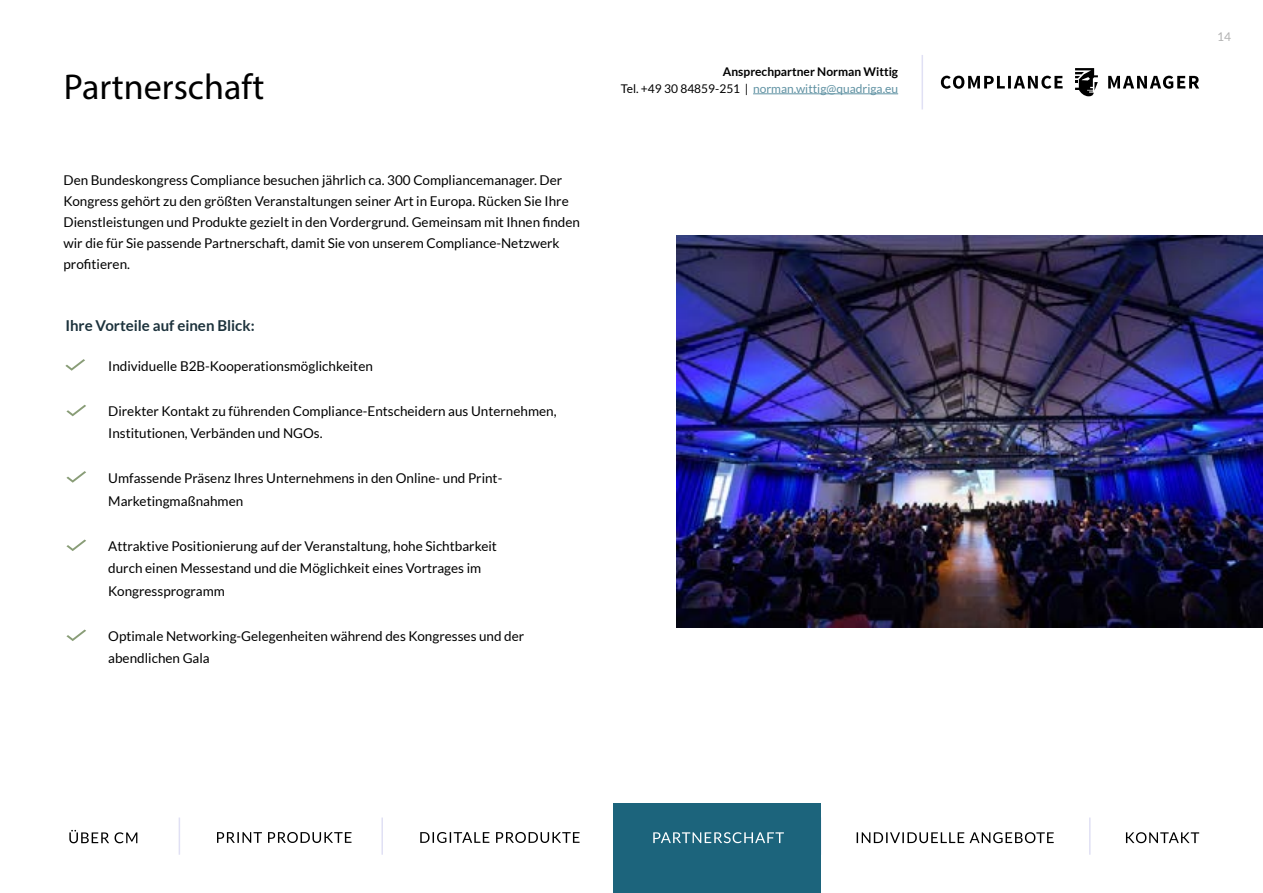
<style>
.page{position:relative;width:1263px;height:893px;background:#fff}
.page>*{position:absolute;margin:0;border:0;box-sizing:border-box;transform-origin:0 0}
.t1{font:36px "Myriad Pro";color:#000}
.t2{font:700 15px "Lato";color:#1c323c}
.t3{font:13.5px/22.5px "Lato";color:#000}
.t4{font:12px "Lato";color:#6092a3}
.t5{font:700 12px "Lato";color:#000}
.t6{font:12px "Lato";color:#b2b2b2}
.s1{color:#000}
</style>
<div class="page">
<hr style="left:921px;top:55px;width:2px;height:54px;background:#e0e0f4">
<hr style="left:753px;top:93px;width:145px;height:1px;background:#6092a3">
<hr style="left:820px;top:817px;width:1px;height:38px;background:#e0e0f4">
<hr style="left:1089px;top:817px;width:1px;height:38px;background:#e0e0f4">
<hr style="left:381px;top:817px;width:2px;height:38px;background:#e0e0f4">
<hr style="left:179px;top:817px;width:1px;height:38px;background:#e0e0f4">
<svg style="left:941px;top:68px;width:258px;height:28px"></svg>
<svg style="left:217px;top:832px;width:134px;height:11px"></svg>
<svg style="left:420px;top:832px;width:159px;height:11px"></svg>
<svg style="left:857px;top:832px;width:197px;height:11px"></svg>
<svg style="left:1126px;top:832px;width:73px;height:11px"></svg>
<svg style="left:69px;top:830px;width:68px;height:13px"></svg>
<div style="left:613px;top:804px;width:207px;height:89px;background:#1c647c"></div>
<svg style="left:653px;top:832px;width:131px;height:11px"></svg>
<svg style="left:65px;top:359px;width:20px;height:12px"></svg>
<svg style="left:66px;top:405px;width:20px;height:11px"></svg>
<svg style="left:66px;top:471px;width:20px;height:12px"></svg>
<svg style="left:66px;top:539px;width:20px;height:12px"></svg>
<svg style="left:66px;top:629px;width:20px;height:12px"></svg>
<img style="left:676px;top:236px;width:587px;height:391px">
<p class="t5" style="left:723px;top:66px;width:177px">Ansprechpartner Norman Wittig</p>
<h1 class="t1" style="left:64px;top:69px;width:202px">Partnerschaft</h1>
<p class="t4" style="left:621px;top:82px;width:279px"><span class="s1">Tel. +49 30 84859-251 |</span> norman.wittig@quadriga.eu</p>
<p class="t3" style="left:64px;top:170px;width:518px;line-height:21px">Den Bundeskongress Compliance besuchen jährlich ca. 300 Compliancemanager. Der Kongress gehört zu den größten Veranstaltungen seiner Art in Europa. Rücken Sie Ihre Dienstleistungen und Produkte gezielt in den Vordergrund. Gemeinsam mit Ihnen finden wir die für Sie passende Partnerschaft, damit Sie von unserem Compliance-Netzwerk profitieren.</p>
<p class="t2" style="left:65px;top:318px;width:191px">Ihre Vorteile auf einen Blick:</p>
<p class="t3" style="left:108px;top:355px;width:266px">Individuelle B2B-Kooperationsmöglichkeiten</p>
<p class="t3" style="left:108px;top:400px;width:450px">Direkter Kontakt zu führenden Compliance-Entscheidern aus Unternehmen,<br>Institutionen, Verbänden und NGOs.</p>
<p class="t3" style="left:108px;top:467px;width:396px">Umfassende Präsenz Ihres Unternehmens in den Online- und Print-<br>Marketingmaßnahmen</p>
<p class="t3" style="left:108px;top:535px;width:390px">Attraktive Positionierung auf der Veranstaltung, hohe Sichtbarkeit durch einen Messestand und die Möglichkeit eines Vortrages im<br>Kongressprogramm</p>
<p class="t3" style="left:108px;top:625px;width:418px">Optimale Networking-Gelegenheiten während des Kongresses und der abendlichen Gala</p>
<p class="t6" style="left:1217px;top:30px;width:15px">14</p>
</div>
